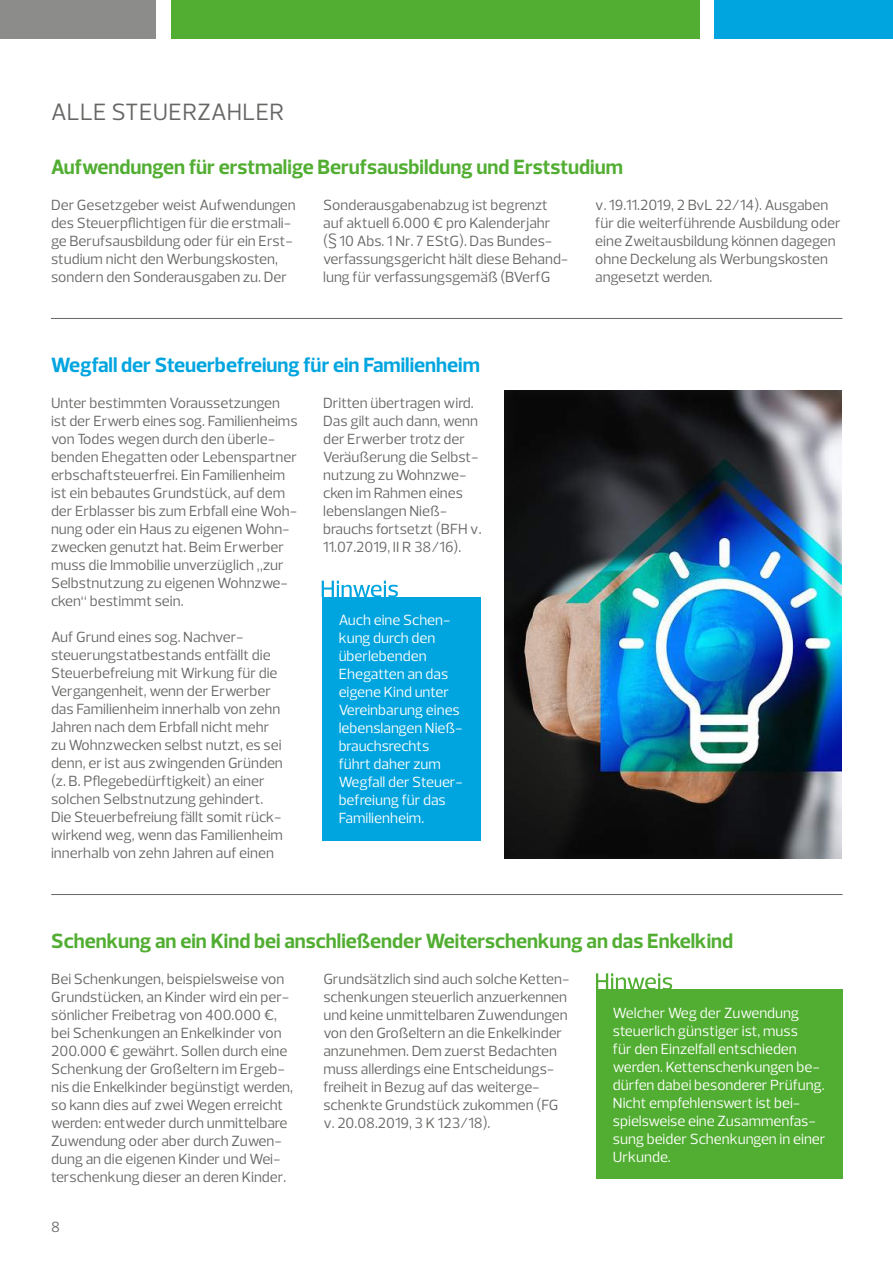
<style>
.page{position:relative;width:893px;height:1263px;background:#fff}
.page>*{position:absolute;margin:0;border:0;box-sizing:border-box;transform-origin:0 0}
.t1{font:24px "Prelo";letter-spacing:.015em;color:#666665}
.t2{font:700 21px "Prelo";color:#52ae32}
.t3{font:700 21px "Prelo";color:#00a5df}
.t4{font:15px/18px "Prelo";color:#666665}
.t5{font:15px/18px "Prelo";color:#fff}
</style>
<div class="page">
<div style="left:0;top:0;width:156px;height:38px;background:#8c8c8b"></div>
<div style="left:171px;top:0;width:528px;height:38px;background:#52ae32"></div>
<div style="left:714px;top:0;width:179px;height:38px;background:#00a5df"></div>
<hr style="left:51px;top:318px;width:791px;height:1px;background:#666665">
<div style="left:322px;top:597px;width:158px;height:243px;background:#00a5df"></div>
<svg style="left:322px;top:581px;width:76px;height:16px"></svg>
<hr style="left:51px;top:894px;width:792px;height:1px;background:#666665">
<img style="left:504px;top:390px;width:338px;height:468px">
<div style="left:596px;top:989px;width:247px;height:190px;background:#52ae32"></div>
<svg style="left:596px;top:973px;width:76px;height:16px"></svg>
<h1 class="t1" style="left:51px;top:97px;width:235px">ALLE STEUERZAHLER</h1>
<h2 class="t2" style="left:51px;top:154px;width:573px">Aufwendungen für erstmalige Berufsausbildung und Erststudium</h2>
<p class="t4" style="left:51px;top:196px;width:246px">Der Gesetzgeber weist Aufwendungen des Steuerpflichtigen für die erstmali&shy;ge Berufsausbildung oder für ein Erst&shy;studium nicht den Werbungskosten, sondern den Sonderausgaben zu. Der</p>
<p class="t4" style="left:323px;top:196px;width:247px">Sonderausgabenabzug ist begrenzt auf aktuell 6.000 € pro Kalenderjahr<br>(§ 10 Abs. 1 Nr. 7 EStG). Das Bundes&shy;verfassungsgericht hält diese Behand&shy;lung für verfassungsgemäß (BVerfG</p>
<p class="t4" style="left:595px;top:196px;width:247px">v. 19.11.2019, 2 BvL 22/14). Ausgaben für die weiterführende Ausbildung oder eine Zweitausbildung können dagegen ohne Deckelung als Werbungskosten angesetzt werden.</p>
<h2 class="t3" style="left:51px;top:352px;width:430px">Wegfall der Steuerbefreiung für ein Familienheim</h2>
<p class="t4" style="left:51px;top:394px;width:248px">Unter bestimmten Voraussetzungen ist der Erwerb eines sog. Familienheims von Todes wegen durch den überle&shy;benden Ehegatten oder Lebenspartner erbschaftsteuerfrei. Ein Familienheim ist ein bebautes Grundstück, auf dem der Erblasser bis zum Erbfall eine Woh&shy;nung oder ein Haus zu eigenen Wohn&shy;zwecken genutzt hat. Beim Erwerber muss die Immobilie unverzüglich „zur Selbstnutzung zu eigenen Wohnzwe&shy;cken“ bestimmt sein.</p>
<p class="t4" style="left:51px;top:628px;width:234px">Auf Grund eines sog. Nachver&shy;steuerungstatbestands entfällt die Steuerbefreiung mit Wirkung für die Vergangenheit, wenn der Erwerber das Familienheim innerhalb von zehn Jahren nach dem Erbfall nicht mehr zu Wohnzwecken selbst nutzt, es sei denn, er ist aus zwingenden Gründen (z. B. Pflegebedürftigkeit) an einer solchen Selbstnutzung gehindert.<br>Die Steuerbefreiung fällt somit rück&shy;wirkend weg, wenn das Familienheim innerhalb von zehn Jahren auf einen</p>
<p class="t4" style="left:323px;top:394px;width:160px">Dritten übertragen wird.<br>Das gilt auch dann, wenn der Erwerber trotz der<br>Veräußerung die Selbst&shy;nutzung zu Wohnzwe&shy;cken im Rahmen eines lebenslangen Nieß&shy;brauchs fortsetzt (BFH v.<br>11.07.2019, II R 38/16).</p>
<p class="t5" style="left:339px;top:611px;width:126px">Auch eine Schen&shy;kung durch den überlebenden<br>Ehegatten an das eigene Kind unter<br>Vereinbarung eines lebenslangen Nieß&shy;brauchsrechts führt daher zum<br>Wegfall der Steuer&shy;befreiung für das<br>Familienheim.</p>
<h2 class="t2" style="left:51px;top:928px;width:683px">Schenkung an ein Kind bei anschließender Weiterschenkung an das Enkelkind</h2>
<p class="t4" style="left:51px;top:970px;width:243px">Bei Schenkungen, beispielsweise von Grundstücken, an Kinder wird ein per&shy;sönlicher Freibetrag von 400.000 €, bei Schenkungen an Enkelkinder von 200.000 € gewährt. Sollen durch eine Schenkung der Großeltern im Ergeb&shy;nis die Enkelkinder begünstigt werden, so kann dies auf zwei Wegen erreicht werden: entweder durch unmittelbare Zuwendung oder aber durch Zuwen&shy;dung an die eigenen Kinder und Wei&shy;terschenkung dieser an deren Kinder.</p>
<p class="t4" style="left:323px;top:970px;width:248px">Grundsätzlich sind auch solche Ketten&shy;schenkungen steuerlich anzuerkennen und keine unmittelbaren Zuwendungen von den Großeltern an die Enkelkinder anzunehmen. Dem zuerst Bedachten muss allerdings eine Entscheidungs&shy;freiheit in Bezug auf das weiterge&shy;schenkte Grundstück zukommen (FG v. 20.08.2019, 3 K 123/18).</p>
<p class="t4" style="left:51px;top:1218px;width:10px">8</p>
<p class="t5" style="left:613px;top:1004px;width:214px">Welcher Weg der Zuwendung steuerlich günstiger ist, muss<br>für den Einzelfall entschieden werden. Kettenschenkungen be&shy;dürfen dabei besonderer Prüfung.<br>Nicht empfehlenswert ist bei&shy;spielsweise eine Zusammenfas&shy;sung beider Schenkungen in einer<br>Urkunde.</p>
</div>
